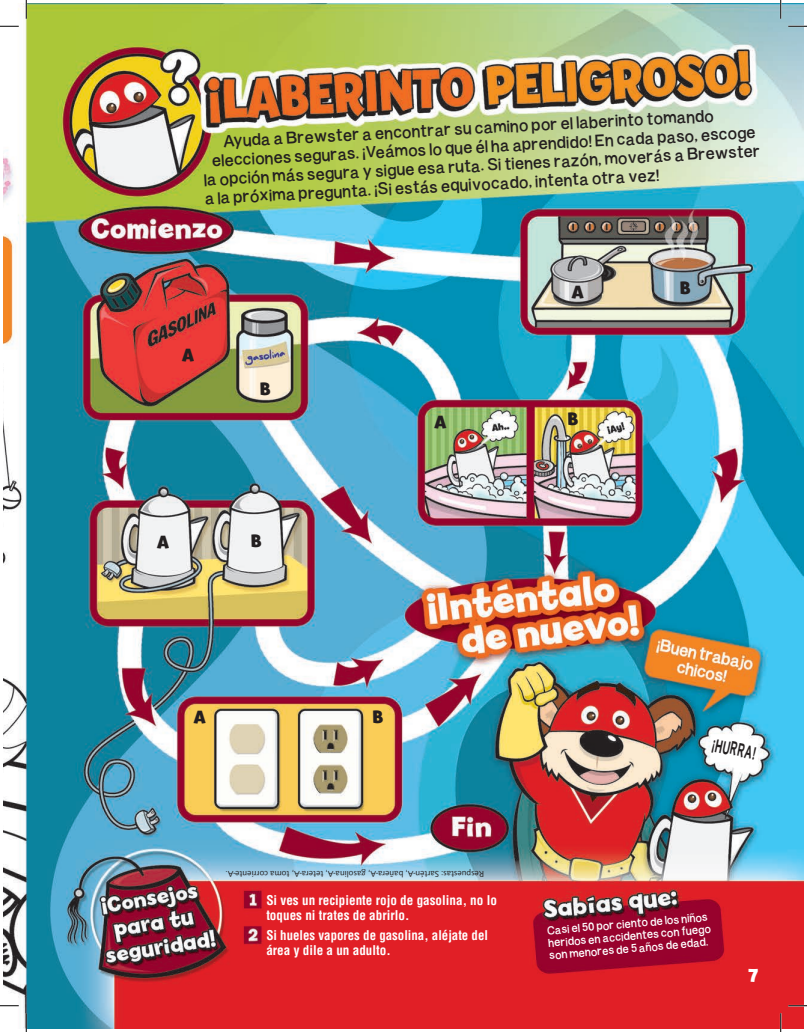
<style>
.page{position:relative;width:807px;height:1032px;background:#fff}
.page>*{position:absolute;margin:0;border:0;box-sizing:border-box;transform-origin:0 0}
.t1{font:700 20px "Billy";color:#fff}
.t2{font:700 18.75px "Billy";color:#231f20}
.t3{font:17.12px "Burvetica Thick NC";color:#231f20;scale:.58 1}
.t4{font:16.25px "Burvetica NC";color:#231f20}
.t5{font:700 condensed 13.12px/15px "Helvetica";color:#fff}
.t6{font:11.25px/12.5px "Burvetica NC";color:#fff}
.t7{font:8.75px "Syntax";letter-spacing:.01em;color:#231f20}
</style>
<div class="page">
<img style="left:4px;top:4px;width:798px;height:1024px">
<svg style="left:0;top:25px;width:19px;height:2px"></svg>
<svg style="left:788px;top:25px;width:18px;height:2px"></svg>
<svg style="left:0;top:1004px;width:19px;height:2px"></svg>
<svg style="left:788px;top:1004px;width:18px;height:2px"></svg>
<svg style="left:25px;top:0;width:2px;height:19px"></svg>
<svg style="left:25px;top:1012px;width:2px;height:19px"></svg>
<svg style="left:779px;top:0;width:2px;height:19px"></svg>
<svg style="left:779px;top:1012px;width:2px;height:19px"></svg>
<p class="t4" style="left:222px;top:130px;width:493px;rotate:-3deg">Ayuda a Brewster a encontrar su camino por el laberinto tomando</p>
<p class="t4" style="left:211px;top:150px;width:546px;rotate:-3deg">elecciones seguras. ¡Veámos lo que él ha aprendido! En cada paso, escoge</p>
<p class="t4" style="left:203px;top:169px;width:558px;rotate:-3deg">la opción más segura y sigue esa ruta. Si tienes razón, moverás a Brewster</p>
<p class="t4" style="left:204px;top:188px;width:456px;rotate:-3deg">a la próxima pregunta. ¡Si estás equivocado, intenta otra vez!</p>
<p class="t2" style="left:182px;top:344px;width:14px">A</p>
<p class="t2" style="left:260px;top:378px;width:12px">B</p>
<p class="t2" style="left:157px;top:531px;width:14px">A</p>
<p class="t2" style="left:251px;top:529px;width:12px">B</p>
<p class="t2" style="left:571px;top:281px;width:14px">A</p>
<p class="t2" style="left:679px;top:277px;width:12px">B</p>
<p class="t2" style="left:434px;top:411px;width:14px">A</p>
<p class="t2" style="left:567px;top:408px;width:12px">B</p>
<p class="t2" style="left:193px;top:706px;width:14px">A</p>
<p class="t2" style="left:372px;top:705px;width:12px">B</p>
<p class="t7" style="left:484px;top:879px;width:260px;rotate:-180deg">Respuestas: Sartén-A, bañera-A, gasolina-A, tetera-A, toma corriente-A.</p>
<p class="t3" style="left:715px;top:732px;width:76px;rotate:12deg">¡HURRA!</p>
<p class="t5" style="left:266px;top:892px;width:232px">Si ves un recipiente rojo de gasolina, no lo toques ni trates de abrirlo.</p>
<p class="t5" style="left:266px;top:927px;width:223px">Si hueles vapores de gasolina, aléjate del área y dile a un adulto.</p>
<p class="t6" style="left:546px;top:923px;width:165px;rotate:-5deg">Casi el 50 por ciento de los niños heridos en accidentes con fuego son menores de 5 años de edad.</p>
<p class="t1" style="left:748px;top:963px;width:11px">7</p>
</div>
